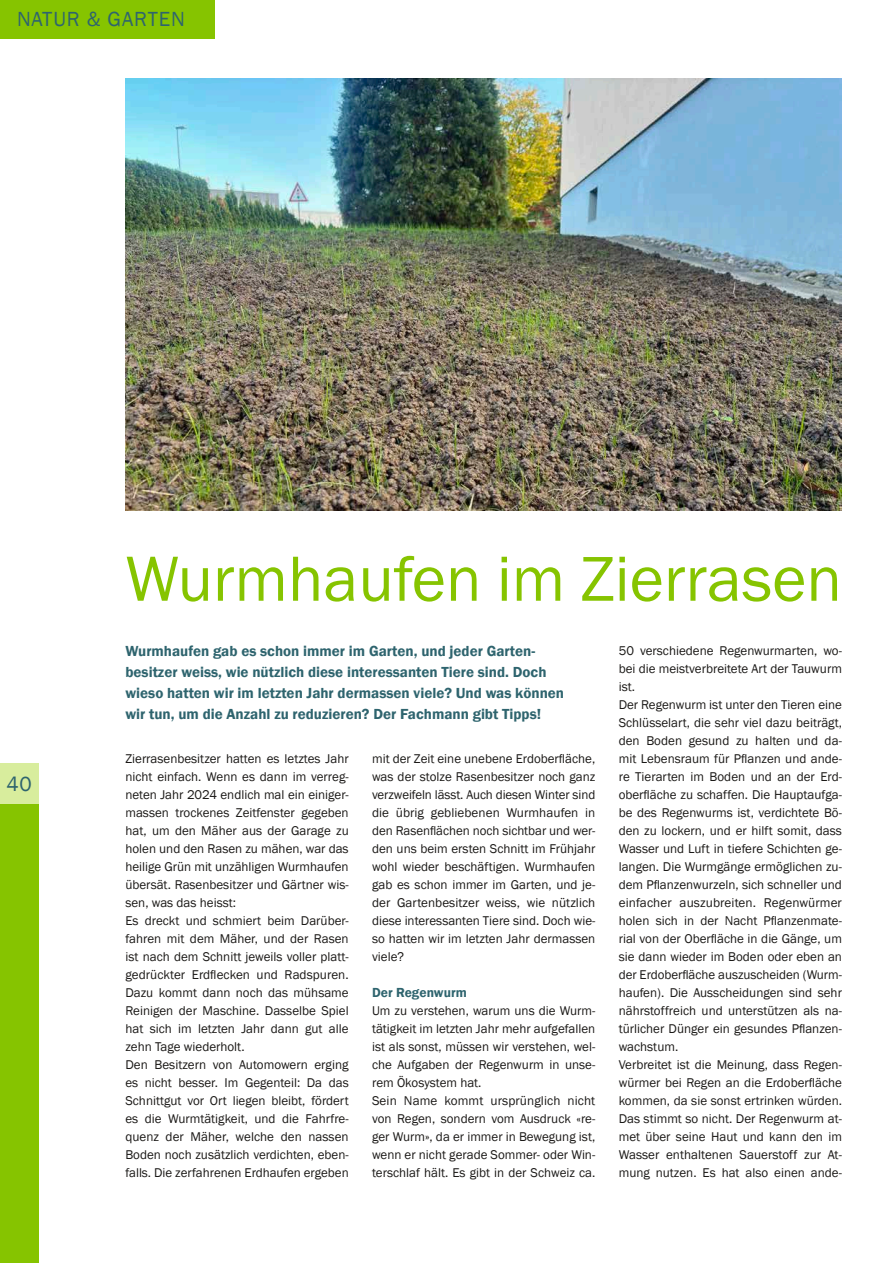
<style>
.page{position:relative;width:893px;height:1263px;background:#fff}
.page>*{position:absolute;margin:0;border:0;box-sizing:border-box;transform-origin:0 0}
.t1{font:66px "Franklin Gothic";color:#86c400}
.t2{font:21px "Franklin Gothic";letter-spacing:.04em;color:#2e646e}
.t3{font:600 15px/21px "Franklin Gothic";color:#2e646e}
.t4{font:600 13.5px "Franklin Gothic";color:#2e646e}
.t5{font:13.05px/18px "Franklin Gothic";color:#1b1917}
</style>
<div class="page">
<img style="left:125px;top:79px;width:717px;height:432px">
<div style="left:0;top:0;width:215px;height:39px;background:#86c400"></div>
<div style="left:0;top:804px;width:38px;height:459px;background:#86c400"></div>
<div style="left:0;top:763px;width:38px;height:41px;background:#d8ed9d"></div>
<h2 class="t2" style="left:17px;top:6px;width:169px">NATUR &amp; GARTEN</h2>
<h2 class="t2" style="left:6px;top:770px;width:27px">40</h2>
<h1 class="t1" style="left:125px;top:538px;width:718px">Wurmhaufen im Zierrasen</h1>
<p class="t3" style="left:125px;top:641px;width:440px">Wurmhaufen gab es schon immer im Garten, und jeder Garten&shy;besitzer weiss, wie nützlich diese interessanten Tiere sind. Doch wieso hatten wir im letzten Jahr dermassen viele? Und was können wir tun, um die Anzahl zu reduzieren? Der Fachmann gibt Tipps!</p>
<p class="t5" style="left:125px;top:750px;width:225px">Zierrasenbesitzer hatten es letztes Jahr nicht einfach. Wenn es dann im verreg&shy;neten Jahr 2024 endlich mal ein einiger&shy;massen trockenes Zeitfenster gegeben hat, um den Mäher aus der Garage zu holen und den Rasen zu mähen, war das heilige Grün mit unzähligen Wurmhaufen übersät. Rasenbesitzer und Gärtner wis&shy;sen, was das heisst:<br>Es dreckt und schmiert beim Darüber&shy;fahren mit dem Mäher, und der Rasen ist nach dem Schnitt jeweils voller platt&shy;gedrückter Erdflecken und Radspuren.<br>Dazu kommt dann noch das mühsame Reinigen der Maschine. Dasselbe Spiel hat sich im letzten Jahr dann gut alle zehn Tage wiederholt.<br>Den Besitzern von Automowern erging es nicht besser. Im Gegenteil: Da das Schnittgut vor Ort liegen bleibt, fördert es die Wurmtätigkeit, und die Fahrfre&shy;quenz der Mäher, welche den nassen Boden noch zusätzlich verdichten, eben&shy;falls. Die zerfahrenen Erdhaufen ergeben</p>
<p class="t5" style="left:372px;top:750px;width:225px;text-align:justify">mit der Zeit eine unebene Erdoberfläche, was der stolze Rasenbesitzer noch ganz verzweifeln lässt. Auch diesen Winter sind die übrig gebliebenen Wurmhaufen in den Rasenflächen noch sichtbar und wer&shy;den uns beim ersten Schnitt im Frühjahr wohl wieder beschäftigen. Wurmhaufen gab es schon immer im Garten, und je&shy;der Gartenbesitzer weiss, wie nützlich diese interessanten Tiere sind. Doch wie&shy;so hatten wir im letzten Jahr dermassen viele?</p>
<p class="t4" style="left:372px;top:984px;width:96px">Der Regenwurm</p>
<p class="t5" style="left:372px;top:1002px;width:225px">Um zu verstehen, warum uns die Wurm&shy;tätigkeit im letzten Jahr mehr aufgefallen ist als sonst, müssen wir verstehen, wel&shy;che Aufgaben der Regenwurm in unse&shy;rem Ökosystem hat.<br>Sein Name kommt ursprünglich nicht von Regen, sondern vom Ausdruck «re&shy;ger Wurm», da er immer in Bewegung ist, wenn er nicht gerade Sommer- oder Win&shy;terschlaf hält. Es gibt in der Schweiz ca.</p>
<p class="t5" style="left:619px;top:642px;width:225px">50 verschiedene Regenwurmarten, wo&shy;bei die meistverbreitete Art der Tauwurm ist.<br>Der Regenwurm ist unter den Tieren eine Schlüsselart, die sehr viel dazu beiträgt, den Boden gesund zu halten und da&shy;mit Lebensraum für Pflanzen und ande&shy;re Tierarten im Boden und an der Erd&shy;oberfläche zu schaffen. Die Hauptaufga&shy;be des Regenwurms ist, verdichtete Bö&shy;den zu lockern, und er hilft somit, dass Wasser und Luft in tiefere Schichten ge&shy;langen. Die Wurmgänge ermöglichen zu&shy;dem Pflanzenwurzeln, sich schneller und einfacher auszubreiten. Regenwürmer holen sich in der Nacht Pflanzenmate&shy;rial von der Oberfläche in die Gänge, um sie dann wieder im Boden oder eben an der Erdoberfläche auszuscheiden (Wurm&shy;haufen). Die Ausscheidungen sind sehr nährstoffreich und unterstützen als na&shy;türlicher Dünger ein gesundes Pflanzen&shy;wachstum.<br>Verbreitet ist die Meinung, dass Regen&shy;würmer bei Regen an die Erdoberfläche kommen, da sie sonst ertrinken würden.<br>Das stimmt so nicht. Der Regenwurm at&shy;met über seine Haut und kann den im Wasser enthaltenen Sauerstoff zur At&shy;mung nutzen. Es hat also einen ande-</p>
</div>
